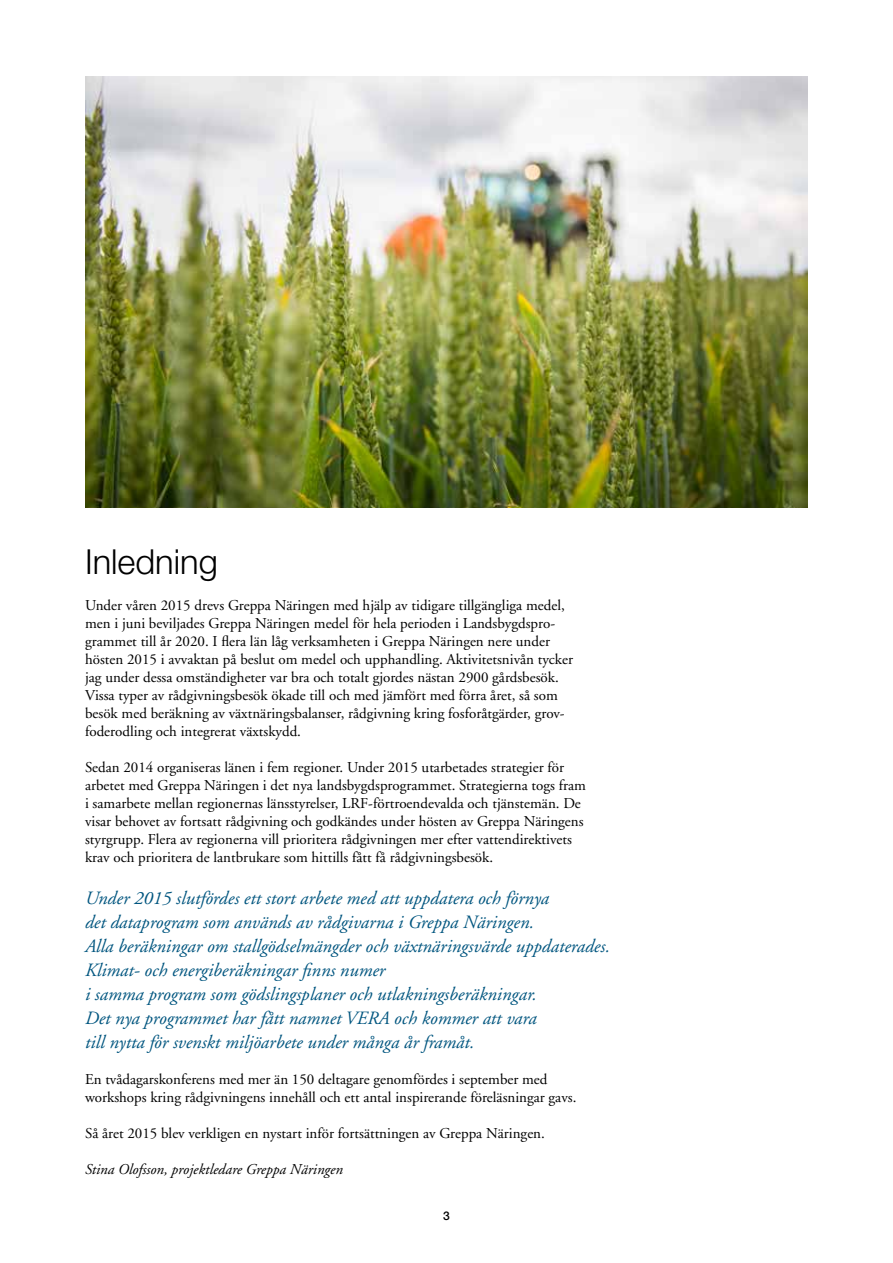
<style>
.page{position:relative;width:893px;height:1263px;background:#fff}
.page>*{position:absolute;margin:0;border:0;box-sizing:border-box;transform-origin:0 0}
.t1{font:300 34.5px "Helvetica Neue LT Std";color:#000}
.t2{font:italic 18.75px/24px "Adobe Garamond";color:#00557f}
.t3{font:15px/18px "Adobe Garamond";color:#000}
.t4{font:italic 15px "Adobe Garamond";color:#000}
.t5{font:500 12px "Helvetica Neue LT Std";color:#000}
</style>
<div class="page">
<img style="left:85px;top:77px;width:723px;height:430px">
<h1 class="t1" style="left:85px;top:541px;width:134px">Inledning</h1>
<p class="t3" style="left:85px;top:597px;width:489px">Under våren 2015 drevs Greppa Näringen med hjälp av tidigare tillgängliga medel, men i juni beviljades Greppa Näringen medel för hela perioden i Landsbygdspro&shy;grammet till år 2020. I flera län låg verksamheten i Greppa Näringen nere under hösten 2015 i avvaktan på beslut om medel och upphandling. Aktivitetsnivån tycker jag under dessa omständigheter var bra och totalt gjordes nästan 2900 gårdsbesök.<br>Vissa typer av rådgivningsbesök ökade till och med jämfört med förra året, så som besök med beräkning av växtnäringsbalanser, rådgivning kring fosforåtgärder, grov&shy;foderodling och integrerat växtskydd.</p>
<p class="t3" style="left:85px;top:759px;width:502px">Sedan 2014 organiseras länen i fem regioner. Under 2015 utarbetades strategier för arbetet med Greppa Näringen i det nya landsbygdsprogrammet. Strategierna togs fram i samarbete mellan regionernas länsstyrelser, LRF-förtroendevalda och tjänstemän. De visar behovet av fortsatt rådgivning och godkändes under hösten av Greppa Näringens styrgrupp. Flera av regionerna vill prioritera rådgivningen mer efter vattendirektivets krav och prioritera de lantbrukare som hittills fått få rådgivningsbesök.</p>
<p class="t2" style="left:85px;top:887px;width:526px">Under 2015 slutfördes ett stort arbete med att uppdatera och förnya<br>det dataprogram som används av rådgivarna i Greppa Näringen.<br>Alla beräkningar om stallgödselmängder och växtnäringsvärde uppdaterades.<br>Klimat- och energiberäkningar finns numer<br>i samma program som gödslingsplaner och utlakningsberäkningar.<br>Det nya programmet har fått namnet VERA och kommer att vara<br>till nytta för svenskt miljöarbete under många år framåt.</p>
<p class="t3" style="left:85px;top:1071px;width:493px">En tvådagarskonferens med mer än 150 deltagare genomfördes i september med workshops kring rådgivningens innehåll och ett antal inspirerande föreläsningar gavs.</p>
<p class="t3" style="left:85px;top:1125px;width:461px">Så året 2015 blev verkligen en nystart inför fortsättningen av Greppa Näringen.</p>
<p class="t4" style="left:85px;top:1161px;width:259px">Stina Olofsson, projektledare Greppa Näringen</p>
<p class="t5" style="left:443px;top:1209px;width:8px">3</p>
</div>
